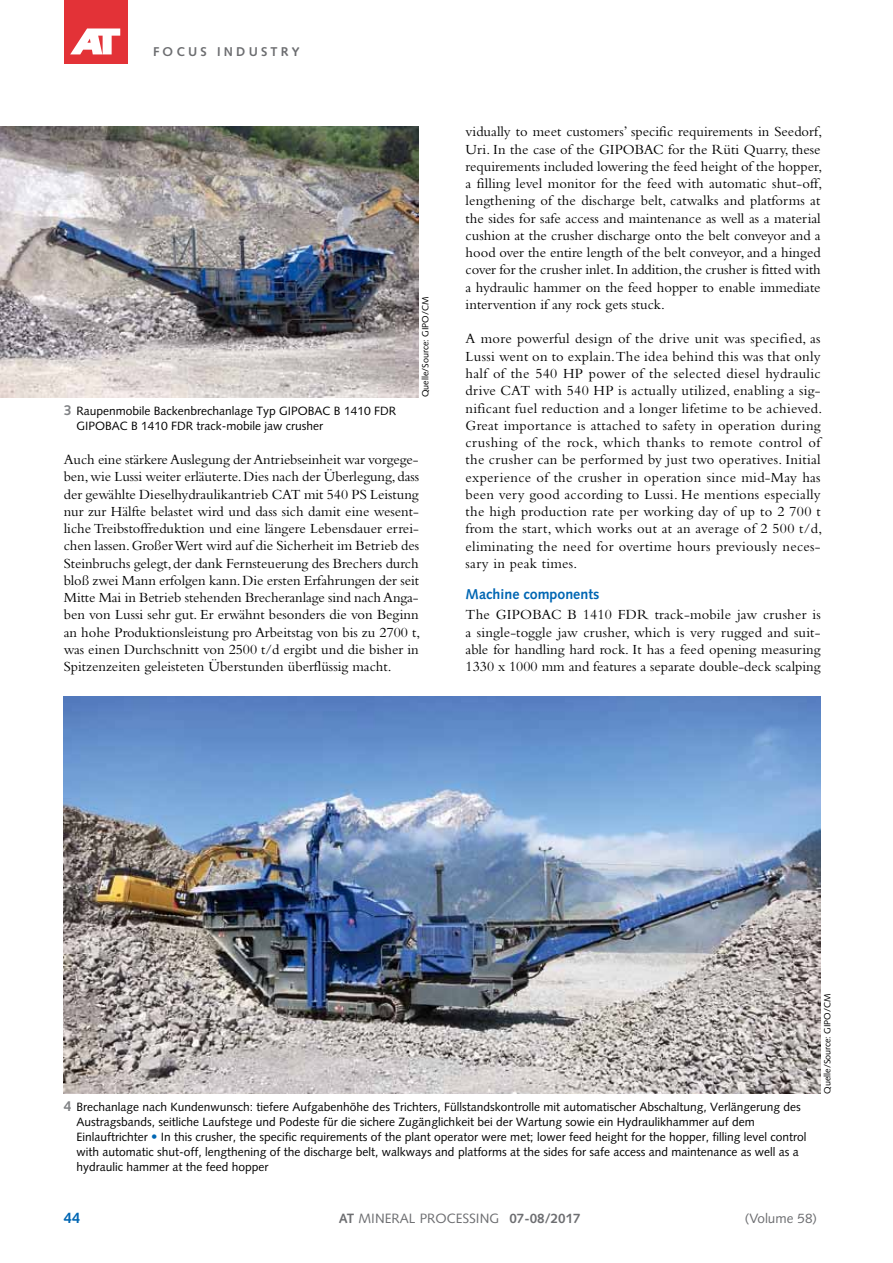
<style>
.page{position:relative;width:893px;height:1263px;background:#fff}
.page>*{position:absolute;margin:0;border:0;box-sizing:border-box;transform-origin:0 0}
.t1{font:700 15px "Syntax LT Std";color:#0066b3}
.t2{font:14.55px/17.2px "Bembo Std";letter-spacing:.01em;color:#000;text-align:justify}
.t3{font:700 14.25px "Syntax LT Std";color:#0066b3}
.t4{font:13.5px "Syntax LT Std";color:#6d6e71}
.t5{font:700 13.5px "Syntax LT Std";color:#6d6e71}
.t6{font:700 12.75px "Syntax LT Std";letter-spacing:.25em;color:#6d6e71}
.t7{font:12px/15px "Syntax LT Std";color:#000}
.t8{font:9px "Syntax LT Std";color:#000}
.s1{font-weight:700;font-size:14.25px;color:#808285}
.s2{font-weight:700;font-size:12.75px;color:#0066b3}
.s3{font-weight:700}
</style>
<div class="page">
<div style="left:64px;top:0;width:64px;height:64px;background:#e33237"></div>
<svg style="left:70px;top:28px;width:50px;height:26px"></svg>
<img style="left:0;top:126px;width:419px;height:271px">
<img style="left:64px;top:696px;width:757px;height:398px">
<p class="t6" style="left:153px;top:45px;width:148px">FOCUS INDUSTRY</p>
<p class="t7" style="left:77px;top:403px;width:321px;text-indent:-13px"><span class="s1">3</span> Raupenmobile Backenbrechanlage Typ GIPOBAC B 1410 FDR<br>GIPOBAC B 1410 FDR track-mobile jaw crusher</p>
<p class="t8" style="left:420px;top:397px;width:102px;rotate:-90deg">Quelle/Source: GIPO/CM</p>
<p class="t2" style="left:64px;top:451px;width:358px">Auch eine stärkere Auslegung der Antriebseinheit war vorgege&shy;ben, wie Lussi weiter erläuterte. Dies nach der Überlegung, dass der gewählte Dieselhydraulikantrieb CAT mit 540 PS Leistung nur zur Hälfte belastet wird und dass sich damit eine wesent&shy;liche Treibstoffreduktion und eine längere Lebensdauer errei&shy;chen lassen. Großer Wert wird auf die Sicherheit im Betrieb des Steinbruchs gelegt, der dank Fernsteuerung des Brechers durch bloß zwei Mann erfolgen kann. Die ersten Erfahrungen der seit Mitte Mai in Betrieb stehenden Brecheranlage sind nach Anga&shy;ben von Lussi sehr gut. Er erwähnt besonders die von Beginn an hohe Produktionsleistung pro Arbeitstag von bis zu 2700 t, was einen Durchschnitt von 2500 t/d ergibt und die bisher in Spitzenzeiten geleisteten Überstunden überflüssig macht.</p>
<p class="t2" style="left:466px;top:123px;width:358px;text-align:left">vidually to meet customers’ specific requirements in Seedorf, Uri. In the case of the GIPOBAC for the Rüti Quarry, these requirements included lowering the feed height of the hopper, a filling level monitor for the feed with automatic shut-off, lengthening of the discharge belt, catwalks and platforms at the sides for safe access and maintenance as well as a material cushion at the crusher discharge onto the belt conveyor and a hood over the entire length of the belt conveyor, and a hinged cover for the crusher inlet. In addition, the crusher is fitted with a hydraulic hammer on the feed hopper to enable immediate intervention if any rock gets stuck.</p>
<p class="t2" style="left:466px;top:330px;width:358px;text-align:left">A more powerful design of the drive unit was specified, as Lussi went on to explain. The idea behind this was that only half of the 540 HP power of the selected diesel hydraulic drive CAT with 540 HP is actually utilized, enabling a sig&shy;nificant fuel reduction and a longer lifetime to be achieved.<br>Great importance is attached to safety in operation during crushing of the rock, which thanks to remote control of the crusher can be performed by just two operatives. Initial experience of the crusher in operation since mid-May has been very good according to Lussi. He mentions especially the high production rate per working day of up to 2 700 t from the start, which works out at an average of 2 500 t/d, eliminating the need for overtime hours previously neces&shy;sary in peak times.</p>
<p class="t3" style="left:466px;top:586px;width:135px">Machine components</p>
<p class="t2" style="left:466px;top:606px;width:357px">The GIPOBAC B 1410 FDR track-mobile jaw crusher is a single-toggle jaw crusher, which is very rugged and suit&shy;able for handling hard rock. It has a feed opening measuring 1330 x 1000 mm and features a separate double-deck scalping</p>
<p class="t8" style="left:822px;top:1094px;width:102px;rotate:-90deg">Quelle/Source: GIPO/CM</p>
<p class="t7" style="left:77px;top:1100px;width:731px;text-indent:-13px"><span class="s1">4</span> Brechanlage nach Kundenwunsch: tiefere Aufgabenhöhe des Trichters, Füllstandskontrolle mit automatischer Abschaltung, Verlängerung des Austragsbands, seitliche Laufstege und Podeste für die sichere Zugänglichkeit bei der Wartung sowie ein Hydraulikhammer auf dem Einlauftrichter <span class="s2">•</span> In this crusher, the specific requirements of the plant operator were met; lower feed height for the hopper, filling level control with automatic shut-off, lengthening of the discharge belt, walkways and platforms at the sides for safe access and maintenance as well as a hydraulic hammer at the feed hopper</p>
<p class="t1" style="left:64px;top:1209px;width:18px">44</p>
<p class="t5" style="left:509px;top:1211px;width:73px">07-08/2017</p>
<p class="t4" style="left:339px;top:1210px;width:162px"><span class="s3">AT</span> MINERAL PROCESSING</p>
<p class="t4" style="left:745px;top:1210px;width:74px">(Volume 58)</p>
</div>
